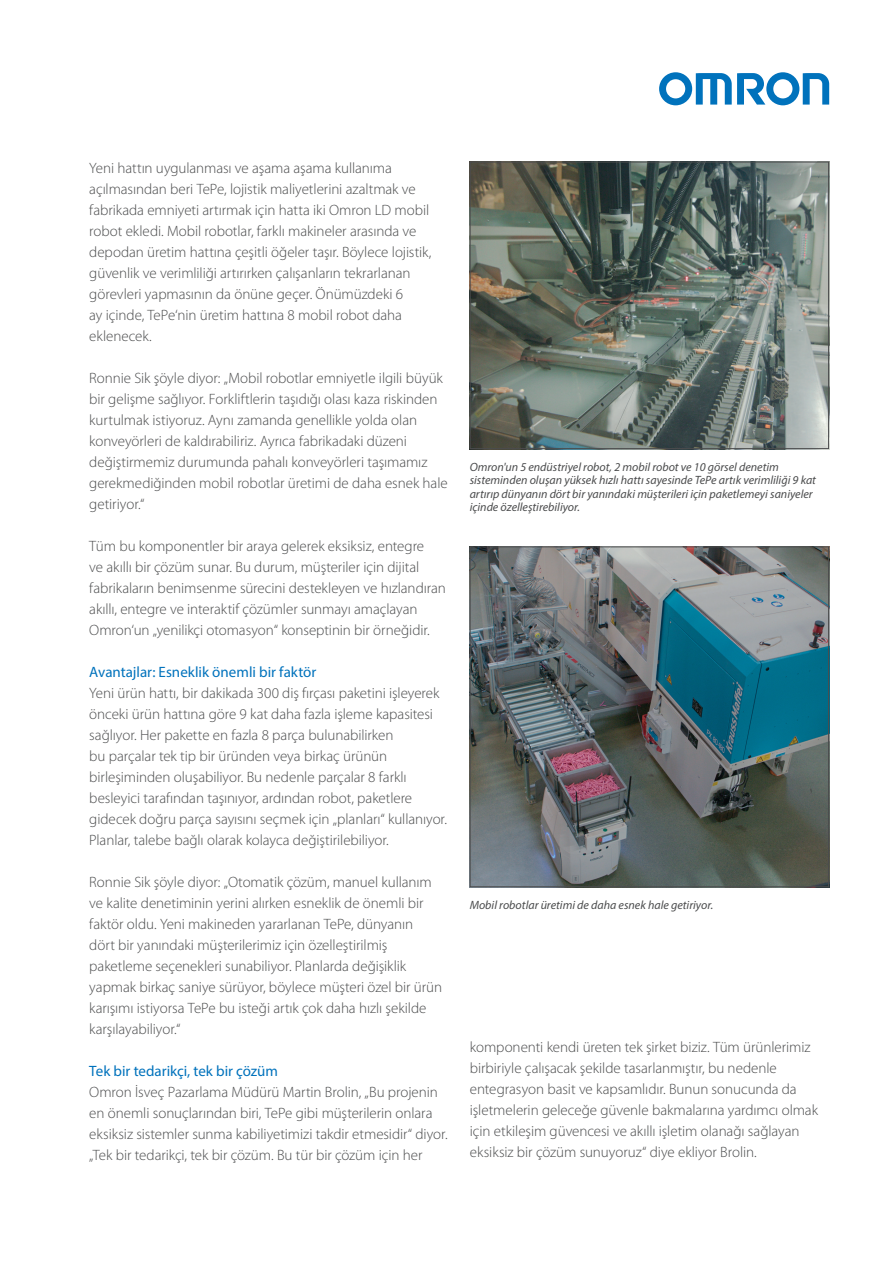
<style>
.page{position:relative;width:893px;height:1263px;background:#fff}
.page>*{position:absolute;margin:0;border:0;box-sizing:border-box;transform-origin:0 0}
.t1{font:300 15px/21px "Myriad Pro";letter-spacing:-.005em;color:#4b4c4d}
.t2{font:15px "Myriad Pro";color:#0072bc}
.t3{font:italic 12px/13.5px "Myriad Pro";color:#4b4c4d}
</style>
<div class="page">
<svg style="left:659px;top:72px;width:170px;height:33px"></svg>
<img style="left:472px;top:164px;width:355px;height:283px">
<div style="left:470px;top:162px;width:359px;height:287px;border:1px solid #4b4c4d"></div>
<img style="left:472px;top:548px;width:355px;height:337px">
<div style="left:470px;top:546px;width:359px;height:341px;border:1px solid #4b4c4d"></div>
<p class="t1" style="left:89px;top:158px;width:344px">Yeni hattın uygulanması ve aşama aşama kullanıma açılmasından beri TePe, lojistik maliyetlerini azaltmak ve fabrikada emniyeti artırmak için hatta iki Omron LD mobil robot ekledi. Mobil robotlar, farklı makineler arasında ve depodan üretim hattına çeşitli öğeler taşır. Böylece lojistik, güvenlik ve verimliliği artırırken çalışanların tekrarlanan görevleri yapmasının da önüne geçer. Önümüzdeki 6<br>ay içinde, TePe‘nin üretim hattına 8 mobil robot daha eklenecek.</p>
<p class="t1" style="left:89px;top:368px;width:360px">Ronnie Sik şöyle diyor: „Mobil robotlar emniyetle ilgili büyük bir gelişme sağlıyor. Forkliftlerin taşıdığı olası kaza riskinden kurtulmak istiyoruz. Aynı zamanda genellikle yolda olan konveyörleri de kaldırabiliriz. Ayrıca fabrikadaki düzeni değiştirmemiz durumunda pahalı konveyörleri taşımamız gerekmediğinden mobil robotlar üretimi de daha esnek hale getiriyor.“</p>
<p class="t1" style="left:89px;top:536px;width:358px">Tüm bu komponentler bir araya gelerek eksiksiz, entegre<br>ve akıllı bir çözüm sunar. Bu durum, müşteriler için dijital fabrikaların benimsenme sürecini destekleyen ve hızlandıran akıllı, entegre ve interaktif çözümler sunmayı amaçlayan Omron‘un „yenilikçi otomasyon“ konseptinin bir örneğidir.</p>
<p class="t2" style="left:89px;top:663px;width:229px">Avantajlar: Esneklik önemli bir faktör</p>
<p class="t1" style="left:89px;top:683px;width:359px">Yeni ürün hattı, bir dakikada 300 diş fırçası paketini işleyerek önceki ürün hattına göre 9 kat daha fazla işleme kapasitesi sağlıyor. Her pakette en fazla 8 parça bulunabilirken<br>bu parçalar tek tip bir üründen veya birkaç ürünün birleşiminden oluşabiliyor. Bu nedenle parçalar 8 farklı besleyici tarafından taşınıyor, ardından robot, paketlere gidecek doğru parça sayısını seçmek için „planları“ kullanıyor.<br>Planlar, talebe bağlı olarak kolayca değiştirilebiliyor.</p>
<p class="t1" style="left:89px;top:872px;width:354px">Ronnie Sik şöyle diyor: „Otomatik çözüm, manuel kullanım ve kalite denetiminin yerini alırken esneklik de önemli bir faktör oldu. Yeni makineden yararlanan TePe, dünyanın dört bir yanındaki müşterilerimiz için özelleştirilmiş paketleme seçenekleri sunabiliyor. Planlarda değişiklik yapmak birkaç saniye sürüyor, böylece müşteri özel bir ürün karışımı istiyorsa TePe bu isteği artık çok daha hızlı şekilde karşılayabiliyor.“</p>
<p class="t2" style="left:89px;top:1062px;width:190px">Tek bir tedarikçi, tek bir çözüm</p>
<p class="t1" style="left:89px;top:1082px;width:360px">Omron İsveç Pazarlama Müdürü Martin Brolin, „Bu projenin en önemli sonuçlarından biri, TePe gibi müşterilerin onlara eksiksiz sistemler sunma kabiliyetimizi takdir etmesidir“ diyor. „Tek bir tedarikçi, tek bir çözüm. Bu tür bir çözüm için her</p>
<p class="t3" style="left:470px;top:460px;width:348px">Omron'un 5 endüstriyel robot, 2 mobil robot ve 10 görsel denetim sisteminden oluşan yüksek hızlı hattı sayesinde TePe artık verimliliği 9 kat artırıp dünyanın dört bir yanındaki müşterileri için paketlemeyi saniyeler içinde özelleştirebiliyor.</p>
<p class="t3" style="left:470px;top:898px;width:245px">Mobil robotlar üretimi de daha esnek hale getiriyor.</p>
<p class="t1" style="left:470px;top:1037px;width:350px">komponenti kendi üreten tek şirket biziz. Tüm ürünlerimiz birbiriyle çalışacak şekilde tasarlanmıştır, bu nedenle entegrasyon basit ve kapsamlıdır. Bunun sonucunda da işletmelerin geleceğe güvenle bakmalarına yardımcı olmak için etkileşim güvencesi ve akıllı işletim olanağı sağlayan eksiksiz bir çözüm sunuyoruz“ diye ekliyor Brolin.</p>
</div>
